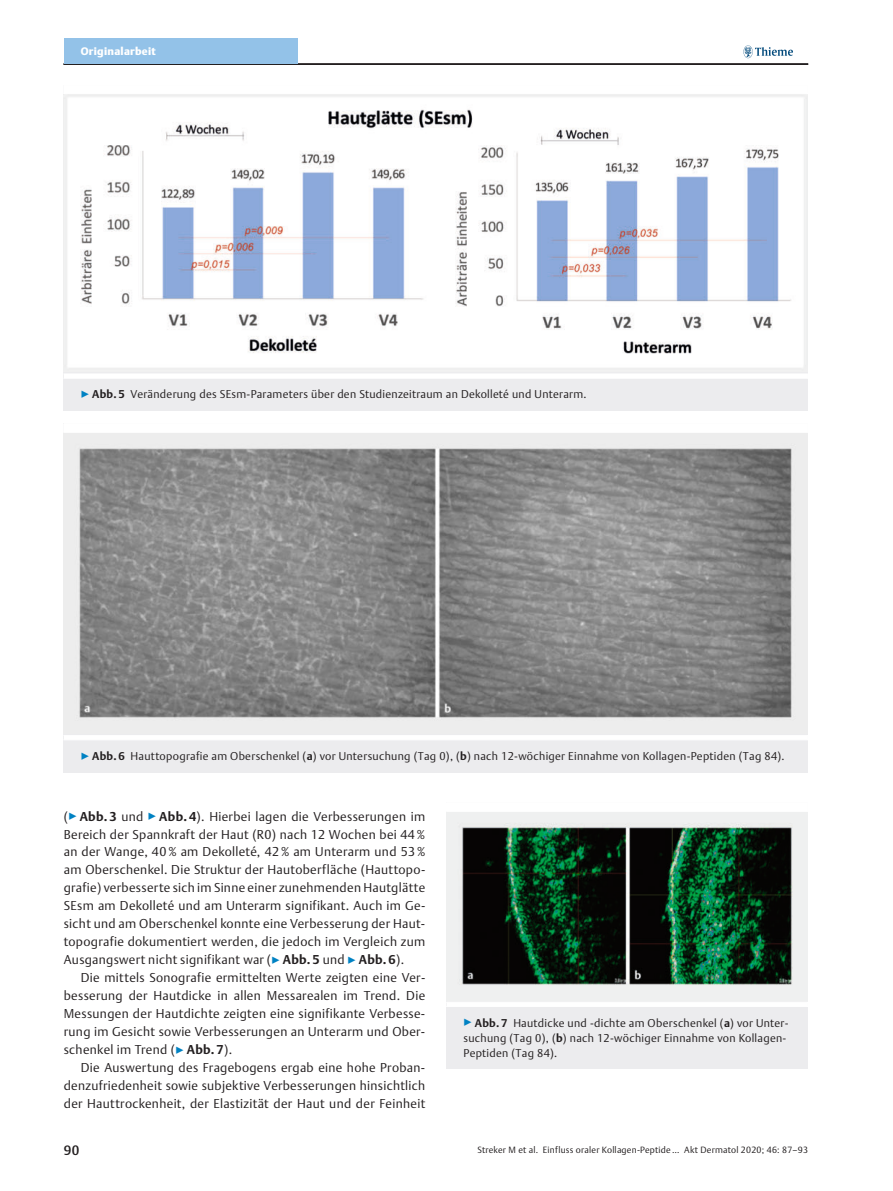
<style>
.page{position:relative;width:893px;height:1191px;background:#fff}
.page>*{position:absolute;margin:0;border:0;box-sizing:border-box;transform-origin:0 0}
.t1{font:13.5px "Adv TT114 f 0202";color:#231f20}
.t2{font:12.75px/18px "Adv TT1875 e 499";letter-spacing:.03em;color:#231f20;text-align:justify}
.t3{font:11.25px/14.9px "Adv TT1875 e 499";letter-spacing:.03em;color:#231f20}
.t4{font:10.8px "Adv T Te 9 dccad 3.B";letter-spacing:.03em;color:#fff}
.t5{font:9px "Adv TT1875 e 499";letter-spacing:.025em;color:#231f20}
.s1{font-size:12.75px;color:#0082c3}
.s2{font-family:"Adv TT1415 f 0 b 8.B"}
.s3{color:#0082c3}
.s4{font-style:inherit}
</style>
<div class="page">
<div style="left:64px;top:85px;width:744px;height:326px;background:#ececee"></div>
<img style="left:67px;top:97px;width:737px;height:271px">
<div style="left:64px;top:85px;width:744px;height:9px;background:#fff"></div>
<hr style="left:64px;top:374px;width:744px;height:4px;background:#fff">
<div style="left:64px;top:423px;width:744px;height:349px;background:#ececee"></div>
<img style="left:79px;top:448px;width:713px;height:270px">
<div style="left:64px;top:423px;width:744px;height:9px;background:#fff"></div>
<hr style="left:64px;top:432px;width:744px;height:1px;background:#fff">
<div style="left:64px;top:735px;width:744px;height:5px;background:#fff"></div>
<div style="left:446px;top:802px;width:362px;height:267px;background:#ececee"></div>
<img style="left:462px;top:824px;width:331px;height:161px">
<div style="left:446px;top:802px;width:362px;height:9px;background:#fff"></div>
<hr style="left:446px;top:811px;width:362px;height:1px;background:#fff">
<hr style="left:446px;top:1002px;width:362px;height:4px;background:#fff">
<hr style="left:64px;top:64px;width:744px;height:1px;background:#231f20">
<div style="left:64px;top:38px;width:234px;height:26px;background:#93c2e8"></div>
<svg style="left:743px;top:45px;width:50px;height:13px"></svg>
<p class="t4" style="left:81px;top:47px;width:77px">Originalarbeit</p>
<p class="t3" style="left:81px;top:388px;width:507px"><span class="s1">▶</span><span class="s2">Abb. 5</span> Veränderung des SEsm-Parameters über den Studienzeitraum an Dekolleté und Unterarm.</p>
<p class="t3" style="left:81px;top:749px;width:705px"><span class="s1">▶</span><span class="s2">Abb. 6</span> Hauttopografie am Oberschenkel (<span class="s2">a</span>) vor Untersuchung (Tag 0), (<span class="s2">b</span>) nach 12-wöchiger Einnahme von Kollagen-Peptiden (Tag 84).</p>
<p class="t2" style="left:64px;top:808px;width:363px">(<span class="s3">▶</span><span class="s2">Abb. 3</span> und <span class="s3">▶</span><span class="s2">Abb. 4</span>). Hierbei lagen die Verbesserungen im Bereich der Spannkraft der Haut (R0) nach 12 Wochen bei 44 % an der Wange, 40 % am Dekolleté, 42 % am Unterarm und 53 % am Oberschenkel. Die Struktur der Hautoberfläche (Hauttopo&shy;grafie) verbesserte sich im Sinne einer zunehmenden Hautglätte SEsm am Dekolleté und am Unterarm signifikant. Auch im Ge&shy;sicht und am Oberschenkel konnte eine Verbesserung der Haut&shy;topografie dokumentiert werden, die jedoch im Vergleich zum Ausgangswert nicht signifikant war (<span class="s3">▶</span><span class="s2">Abb. 5</span> und <span class="s3">▶</span><span class="s2">Abb. 6</span>).</p>
<p class="t2" style="left:64px;top:969px;width:363px;text-indent:17px">Die mittels Sonografie ermittelten Werte zeigten eine Ver&shy;besserung der Hautdicke in allen Messarealen im Trend. Die Messungen der Hautdichte zeigten eine signifikante Verbesse&shy;rung im Gesicht sowie Verbesserungen an Unterarm und Ober&shy;schenkel im Trend (<span class="s3">▶</span><span class="s2">Abb. 7</span>).</p>
<p class="t2" style="left:64px;top:1059px;width:363px;text-indent:17px">Die Auswertung des Fragebogens ergab eine hohe Proban&shy;denzufriedenheit sowie subjektive Verbesserungen hinsichtlich der Hauttrockenheit, der Elastizität der Haut und der Feinheit</p>
<p class="t3" style="left:463px;top:1016px;width:327px"><span class="s1">▶</span><span class="s2">Abb. 7</span> Hautdicke und -dichte am Oberschenkel (<span class="s2">a</span>) vor Unter&shy;suchung (Tag 0), (<span class="s2">b</span>) nach 12-wöchiger Einnahme von Kollagen-<br>Peptiden (Tag 84).</p>
<p class="t1" style="left:64px;top:1144px;width:17px">90</p>
<p class="t5" style="left:477px;top:1145px;width:332px">Streker M et al. Einfluss oraler Kollagen-Peptide <span class="s4">…</span> Akt Dermatol 2020; 46: 87<span class="s4">–</span>93</p>
</div>
